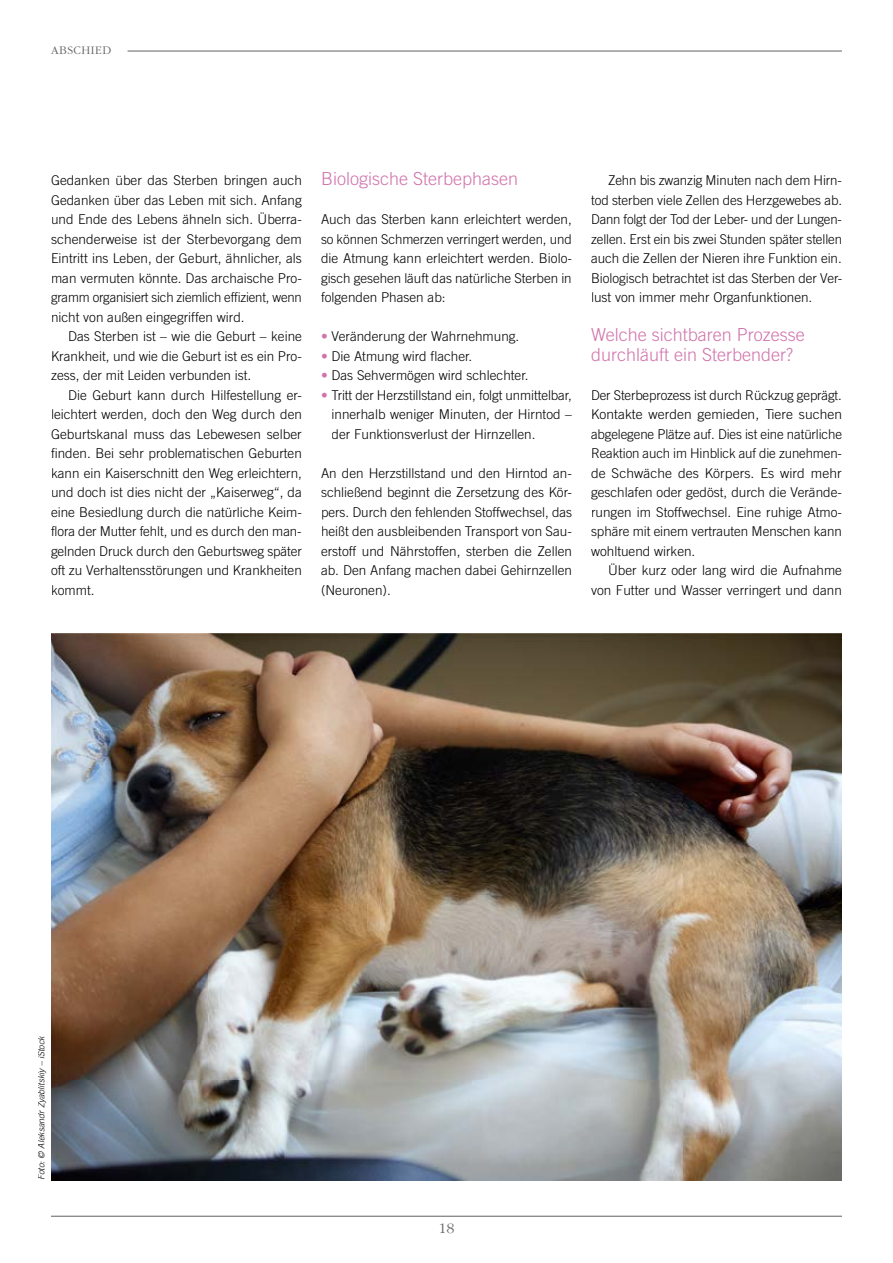
<style>
.page{position:relative;width:893px;height:1263px;background:#fff}
.page>*{position:absolute;margin:0;border:0;box-sizing:border-box;transform-origin:0 0}
.t1{font:300 18px/19.5px "Trade Gothic LT Std";color:#d174ac}
.t2{font:300 15px "ITC Garamond Std";color:#606060}
.t3{font:300 13.5px/19.5px "Trade Gothic LT Std";color:#000;text-align:justify}
.t4{font:300 12px "ITC Garamond Std";letter-spacing:.04em;color:#606060}
.t5{font:italic 300 9px "Trade Gothic LT Std";color:#000}
.s1{color:#d174ac}
</style>
<div class="page">
<hr style="left:128px;top:51px;width:714px;height:1px;background:#606060">
<hr style="left:51px;top:1216px;width:791px;height:1px;background:#606060">
<img style="left:51px;top:634px;width:791px;height:546px">
<p class="t4" style="left:51px;top:44px;width:62px">ABSCHIED</p>
<p class="t3" style="left:51px;top:171px;width:252px">Gedanken über das Sterben bringen auch Gedanken über das Leben mit sich. Anfang und Ende des Lebens ähneln sich. Überra&shy;schenderweise ist der Sterbevorgang dem Eintritt ins Leben, der Geburt, ähnlicher, als man vermuten könnte. Das archaische Pro&shy;gramm organisiert sich ziemlich effizient, wenn nicht von außen eingegriffen wird.</p>
<p class="t3" style="left:51px;top:327px;width:252px;text-indent:17px">Das Sterben ist – wie die Geburt – keine Krankheit, und wie die Geburt ist es ein Pro&shy;zess, der mit Leiden verbunden ist.</p>
<p class="t3" style="left:51px;top:385px;width:252px;text-indent:17px">Die Geburt kann durch Hilfestellung er&shy;leichtert werden, doch den Weg durch den Geburtskanal muss das Lebewesen selber finden. Bei sehr problematischen Geburten kann ein Kaiserschnitt den Weg erleichtern, und doch ist dies nicht der „Kaiserweg“, da eine Besiedlung durch die natürliche Keim&shy;flora der Mutter fehlt, und es durch den man&shy;gelnden Druck durch den Geburtsweg später oft zu Verhaltensstörungen und Krankheiten kommt.</p>
<h1 class="t1" style="left:321px;top:169px;width:199px">Biologische Sterbephasen</h1>
<p class="t3" style="left:321px;top:210px;width:252px">Auch das Sterben kann erleichtert werden, so können Schmerzen verringert werden, und die Atmung kann erleichtert werden. Biolo&shy;gisch gesehen läuft das natürliche Sterben in folgenden Phasen ab:</p>
<p class="t3" style="left:321px;top:327px;width:200px"><span class="s1">•</span> Veränderung der Wahrnehmung.</p>
<p class="t3" style="left:321px;top:346px;width:153px"><span class="s1">•</span> Die Atmung wird flacher.</p>
<p class="t3" style="left:321px;top:366px;width:209px"><span class="s1">•</span> Das Sehvermögen wird schlechter.</p>
<p class="t3" style="left:332px;top:385px;width:242px;text-indent:-11px"><span class="s1">•</span> Tritt der Herzstillstand ein, folgt unmittelbar, innerhalb weniger Minuten, der Hirntod – der Funktionsverlust der Hirnzellen.</p>
<p class="t3" style="left:321px;top:463px;width:252px">An den Herzstillstand und den Hirntod an&shy;schließend beginnt die Zersetzung des Kör&shy;pers. Durch den fehlenden Stoffwechsel, das heißt den ausbleibenden Transport von Sau&shy;erstoff und Nährstoffen, sterben die Zellen ab. Den Anfang machen dabei Gehirnzellen (Neuronen).</p>
<p class="t3" style="left:591px;top:171px;width:253px;text-indent:17px">Zehn bis zwanzig Minuten nach dem Hirn&shy;tod sterben viele Zellen des Herzgewebes ab.<br>Dann folgt der Tod der Leber- und der Lungen&shy;zellen. Erst ein bis zwei Stunden später stellen auch die Zellen der Nieren ihre Funktion ein.<br>Biologisch betrachtet ist das Sterben der Ver&shy;lust von immer mehr Organfunktionen.</p>
<h1 class="t1" style="left:591px;top:325px;width:215px">Welche sichtbaren Prozesse durchläuft ein Sterbender?</h1>
<p class="t3" style="left:591px;top:385px;width:252px">Der Sterbeprozess ist durch Rückzug geprägt.<br>Kontakte werden gemieden, Tiere suchen abgelegene Plätze auf. Dies ist eine natürliche Reaktion auch im Hinblick auf die zunehmen&shy;de Schwäche des Körpers. Es wird mehr geschlafen oder gedöst, durch die Verände&shy;rungen im Stoffwechsel. Eine ruhige Atmo&shy;sphäre mit einem vertrauten Menschen kann wohltuend wirken.</p>
<p class="t3" style="left:591px;top:561px;width:252px;text-align:right">Über kurz oder lang wird die Aufnahme von Futter und Wasser verringert und dann</p>
<p class="t5" style="left:36px;top:1180px;width:146px;rotate:-90deg">Foto: © Aleksandr Zyablitskiy – iStock</p>
<p class="t2" style="left:439px;top:1220px;width:17px">18</p>
</div>
